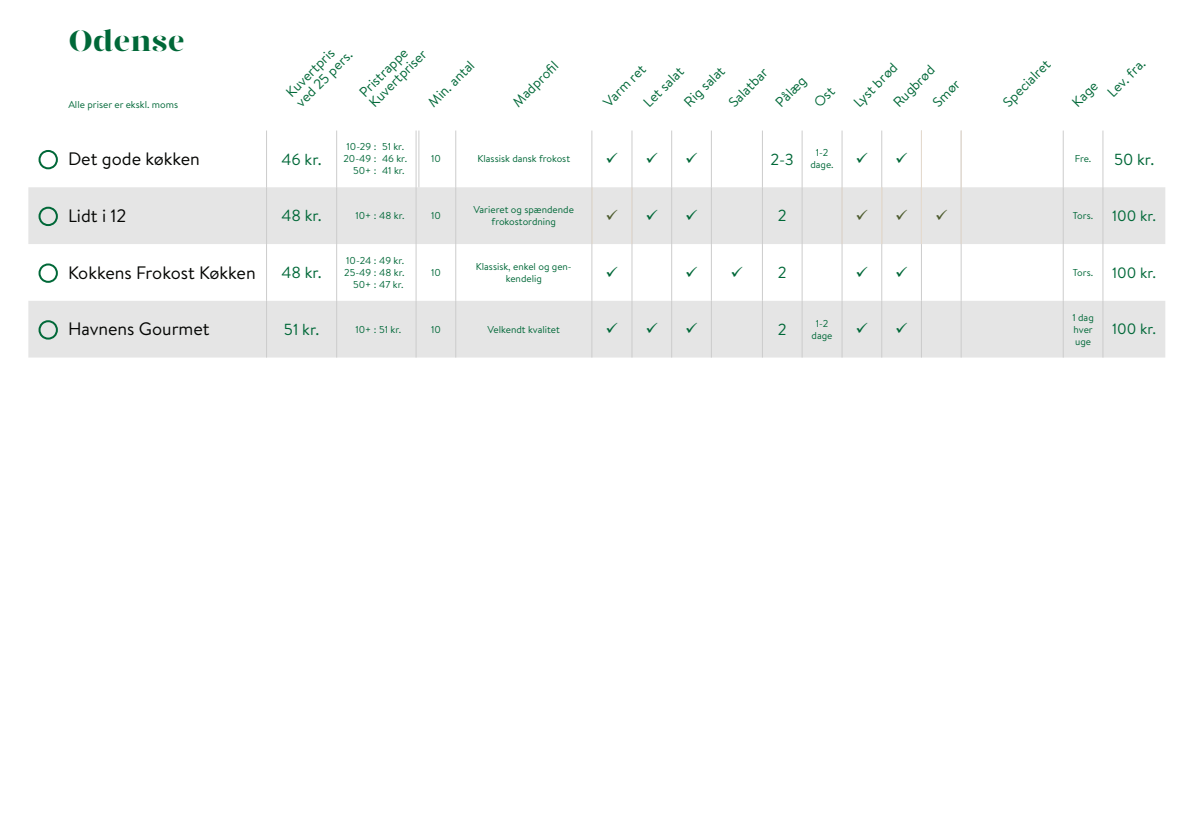
<style>
.page{position:relative;width:1191px;height:840px;background:#fff}
.page>*{position:absolute;margin:0;border:0;box-sizing:border-box;transform-origin:0 0}
.t1{font:900 30px "Gabriela Stencil";color:#006838}
.t2{font:18px "Brandon Text";color:#040503}
.t3{font:16px "Brandon Text";color:#006838}
.t4{font:15px "Brandon Text";color:#006838}
.t5{font:14px/14px "Brandon Text";color:#006838}
.Overskrift{font:10px/12px "Brandon Text";color:#006838;text-align:center}
</style>
<div class="page">
<svg style="left:28px;top:187px;width:1137px;height:170px;fill:#e5e5e5"></svg>
<hr style="left:266px;top:130px;width:1px;height:57px;background:#ccc">
<hr style="left:266px;top:187px;width:1px;height:57px;background:#ccc">
<hr style="left:266px;top:244px;width:1px;height:56px;background:#ccc">
<hr style="left:266px;top:300px;width:1px;height:57px;background:#ccc">
<hr style="left:336px;top:130px;width:1px;height:57px;background:#ccc">
<hr style="left:336px;top:187px;width:1px;height:57px;background:#ccc">
<hr style="left:336px;top:244px;width:1px;height:56px;background:#ccc">
<hr style="left:336px;top:300px;width:1px;height:57px;background:#ccc">
<hr style="left:415px;top:130px;width:1px;height:57px;background:#ccc">
<hr style="left:455px;top:130px;width:1px;height:57px;background:#ccc">
<hr style="left:591px;top:130px;width:1px;height:57px;background:#ccc">
<hr style="left:631px;top:130px;width:1px;height:57px;background:#ccc">
<hr style="left:671px;top:130px;width:1px;height:57px;background:#ccc">
<hr style="left:711px;top:130px;width:1px;height:57px;background:#ccc">
<hr style="left:762px;top:130px;width:1px;height:57px;background:#ccc">
<hr style="left:801px;top:130px;width:1px;height:57px;background:#ccc">
<hr style="left:841px;top:130px;width:1px;height:57px;background:#ccc">
<hr style="left:881px;top:130px;width:1px;height:57px;background:#ccc">
<hr style="left:1062px;top:130px;width:1px;height:57px;background:#ccc">
<hr style="left:1102px;top:130px;width:1px;height:57px;background:#ccc">
<hr style="left:415px;top:187px;width:1px;height:57px;background:#ccc">
<hr style="left:455px;top:187px;width:1px;height:57px;background:#ccc">
<hr style="left:671px;top:187px;width:1px;height:57px;background:#ccc">
<hr style="left:711px;top:187px;width:1px;height:57px;background:#ccc">
<hr style="left:762px;top:187px;width:1px;height:57px;background:#ccc">
<hr style="left:801px;top:187px;width:1px;height:57px;background:#ccc">
<hr style="left:1062px;top:187px;width:1px;height:57px;background:#ccc">
<hr style="left:1102px;top:187px;width:1px;height:57px;background:#ccc">
<hr style="left:415px;top:244px;width:1px;height:56px;background:#ccc">
<hr style="left:455px;top:244px;width:1px;height:56px;background:#ccc">
<hr style="left:591px;top:244px;width:1px;height:56px;background:#ccc">
<hr style="left:631px;top:244px;width:1px;height:56px;background:#ccc">
<hr style="left:671px;top:244px;width:1px;height:56px;background:#ccc">
<hr style="left:711px;top:244px;width:1px;height:56px;background:#ccc">
<hr style="left:762px;top:244px;width:1px;height:56px;background:#ccc">
<hr style="left:801px;top:244px;width:1px;height:56px;background:#ccc">
<hr style="left:841px;top:244px;width:1px;height:56px;background:#ccc">
<hr style="left:881px;top:244px;width:1px;height:56px;background:#ccc">
<hr style="left:921px;top:244px;width:1px;height:56px;background:#ccc">
<hr style="left:960px;top:244px;width:1px;height:56px;background:#ccc">
<hr style="left:1062px;top:244px;width:1px;height:56px;background:#ccc">
<hr style="left:1102px;top:244px;width:1px;height:56px;background:#ccc">
<hr style="left:455px;top:300px;width:1px;height:57px;background:#ccc">
<hr style="left:591px;top:300px;width:1px;height:57px;background:#ccc">
<hr style="left:631px;top:300px;width:1px;height:57px;background:#ccc">
<hr style="left:671px;top:300px;width:1px;height:57px;background:#ccc">
<hr style="left:711px;top:300px;width:1px;height:57px;background:#ccc">
<hr style="left:762px;top:300px;width:1px;height:57px;background:#ccc">
<hr style="left:801px;top:300px;width:1px;height:57px;background:#ccc">
<hr style="left:841px;top:300px;width:1px;height:57px;background:#ccc">
<hr style="left:881px;top:300px;width:1px;height:57px;background:#ccc">
<hr style="left:921px;top:300px;width:1px;height:57px;background:#ccc">
<hr style="left:960px;top:300px;width:1px;height:57px;background:#ccc">
<hr style="left:1062px;top:300px;width:1px;height:57px;background:#ccc">
<hr style="left:1102px;top:300px;width:1px;height:57px;background:#ccc">
<hr style="left:415px;top:300px;width:1px;height:57px;background:#ccc">
<svg style="left:38px;top:150px;width:20px;height:20px"></svg>
<hr style="left:418px;top:130px;width:1px;height:57px;background:#ccc">
<hr style="left:921px;top:130px;width:1px;height:57px;background:#e5dbcf">
<hr style="left:960px;top:130px;width:1px;height:57px;background:#e5dbcf">
<svg style="left:38px;top:205px;width:21px;height:22px"></svg>
<hr style="left:591px;top:187px;width:1px;height:57px;background:#e5dbcf">
<hr style="left:631px;top:187px;width:1px;height:57px;background:#e5dbcf">
<hr style="left:841px;top:187px;width:1px;height:57px;background:#e5dbcf">
<hr style="left:881px;top:187px;width:1px;height:57px;background:#e5dbcf">
<hr style="left:921px;top:187px;width:1px;height:57px;background:#e5dbcf">
<hr style="left:960px;top:187px;width:1px;height:57px;background:#e5dbcf">
<svg style="left:38px;top:262px;width:21px;height:22px"></svg>
<svg style="left:38px;top:319px;width:21px;height:21px"></svg>
<svg style="left:607px;top:209px;width:10px;height:11px"></svg>
<svg style="left:646px;top:209px;width:11px;height:11px"></svg>
<svg style="left:686px;top:209px;width:11px;height:11px"></svg>
<svg style="left:856px;top:209px;width:11px;height:11px"></svg>
<svg style="left:896px;top:209px;width:11px;height:11px"></svg>
<svg style="left:936px;top:209px;width:11px;height:11px"></svg>
<svg style="left:607px;top:266px;width:10px;height:10px"></svg>
<svg style="left:686px;top:266px;width:11px;height:10px"></svg>
<svg style="left:731px;top:266px;width:11px;height:10px"></svg>
<svg style="left:856px;top:266px;width:11px;height:10px"></svg>
<svg style="left:896px;top:266px;width:11px;height:10px"></svg>
<svg style="left:607px;top:323px;width:10px;height:10px"></svg>
<svg style="left:646px;top:323px;width:11px;height:10px"></svg>
<svg style="left:686px;top:323px;width:11px;height:10px"></svg>
<svg style="left:856px;top:323px;width:11px;height:10px"></svg>
<svg style="left:896px;top:323px;width:11px;height:10px"></svg>
<h1 class="t1" style="left:68px;top:22px;width:118px">Odense</h1>
<p class="Overskrift" style="left:68px;top:98px;width:111px">Alle priser er ekskl. moms</p>
<h3 class="t5" style="left:356px;top:89px;width:76px;rotate:-45deg">Pristrappe<br>Kuvertpriser</h3>
<h3 class="t5" style="left:425px;top:99px;width:60px;rotate:-45deg">Min. antal</h3>
<h3 class="t5" style="left:509px;top:99px;width:60px;rotate:-45deg">Madprofi l</h3>
<h3 class="t5" style="left:600px;top:99px;width:55px;rotate:-45deg">Varm ret</h3>
<h3 class="t5" style="left:283px;top:89px;width:64px;rotate:-45deg">Kuvertpris</h3>
<h3 class="t5" style="left:293px;top:99px;width:75px;rotate:-45deg">ved 25 pers.</h3>
<h3 class="t5" style="left:640px;top:99px;width:52px;rotate:-45deg">Let salat</h3>
<h3 class="t5" style="left:681px;top:99px;width:52px;rotate:-45deg">Rig salat</h3>
<h3 class="t5" style="left:726px;top:99px;width:50px;rotate:-45deg">Salatbar</h3>
<h3 class="t5" style="left:787px;top:75px;width:24px;line-height:27.2px;text-indent:-27px;rotate:-45deg">Pålæg<br>Ost</h3>
<h3 class="t5" style="left:850px;top:99px;width:57px;rotate:-45deg">Lyst brød</h3>
<h3 class="t5" style="left:890px;top:99px;width:54px;rotate:-45deg">Rugbrød</h3>
<h3 class="t5" style="left:929px;top:99px;width:34px;rotate:-45deg">Smør</h3>
<h3 class="t5" style="left:1000px;top:99px;width:62px;rotate:-45deg">Specialret</h3>
<h3 class="t5" style="left:1069px;top:99px;width:32px;rotate:-45deg">Kage</h3>
<h3 class="t5" style="left:1104px;top:89px;width:49px;rotate:-45deg">Lev. fra.</h3>
<p class="t2" style="left:68px;top:146px;width:133px">Det gode køkken</p>
<p class="t3" style="left:281px;top:148px;width:42px">46 kr.</p>
<p class="Overskrift" style="left:346px;top:140px;width:31px">10-29 :</p>
<p class="Overskrift" style="left:343px;top:152px;width:34px">20-49 :</p>
<p class="Overskrift" style="left:353px;top:164px;width:25px">50+ :</p>
<p class="Overskrift" style="left:382px;top:140px;width:24px">51 kr.</p>
<p class="Overskrift" style="left:382px;top:152px;width:27px">46 kr.</p>
<p class="Overskrift" style="left:382px;top:164px;width:24px">41 kr.</p>
<p class="Overskrift" style="left:431px;top:152px;width:11px">10</p>
<p class="Overskrift" style="left:477px;top:152px;width:94px">Klassisk dansk frokost</p>
<p class="t3" style="left:770px;top:148px;width:25px">2-3</p>
<p class="Overskrift" style="left:810px;top:146px;width:25px">1-2 dage.</p>
<p class="Overskrift" style="left:1074px;top:152px;width:18px">Fre.</p>
<p class="t3" style="left:1114px;top:148px;width:42px">50 kr.</p>
<p class="t2" style="left:68px;top:203px;width:60px">Lidt i 12</p>
<p class="t3" style="left:281px;top:205px;width:42px">48 kr.</p>
<p class="Overskrift" style="left:355px;top:209px;width:50px">10+ : 48 kr.</p>
<p class="Overskrift" style="left:431px;top:209px;width:11px">10</p>
<p class="Overskrift" style="left:473px;top:203px;width:102px">Varieret og spændende frokostordning</p>
<p class="t3" style="left:778px;top:205px;width:10px">2</p>
<p class="Overskrift" style="left:1073px;top:209px;width:22px">Tors.</p>
<p class="t4" style="left:1112px;top:205px;width:45px">100 kr.</p>
<p class="t2" style="left:68px;top:260px;width:189px">Kokkens Frokost Køkken</p>
<p class="t3" style="left:281px;top:261px;width:42px">48 kr.</p>
<p class="Overskrift" style="left:346px;top:254px;width:60px">10-24 : 49 kr.</p>
<p class="Overskrift" style="left:344px;top:266px;width:62px">25-49 : 48 kr.</p>
<p class="Overskrift" style="left:353px;top:278px;width:52px">50+ : 47 kr.</p>
<p class="Overskrift" style="left:431px;top:266px;width:11px">10</p>
<p class="Overskrift" style="left:476px;top:260px;width:97px">Klassisk, enkel og gen&shy;kendelig</p>
<p class="t3" style="left:778px;top:261px;width:10px">2</p>
<p class="Overskrift" style="left:1073px;top:266px;width:22px">Tors.</p>
<p class="t4" style="left:1112px;top:262px;width:45px">100 kr.</p>
<p class="t2" style="left:68px;top:317px;width:143px">Havnens Gourmet</p>
<p class="t3" style="left:284px;top:318px;width:37px">51 kr.</p>
<p class="Overskrift" style="left:355px;top:323px;width:47px">10+ : 51 kr.</p>
<p class="Overskrift" style="left:431px;top:323px;width:11px">10</p>
<p class="Overskrift" style="left:487px;top:323px;width:74px">Velkendt kvalitet</p>
<p class="t3" style="left:778px;top:318px;width:10px">2</p>
<p class="Overskrift" style="left:811px;top:317px;width:22px">1-2 dage</p>
<p class="Overskrift" style="left:1072px;top:311px;width:23px;text-align:justify">1 dag hver uge</p>
<p class="t4" style="left:1112px;top:319px;width:45px">100 kr.</p>
</div>
